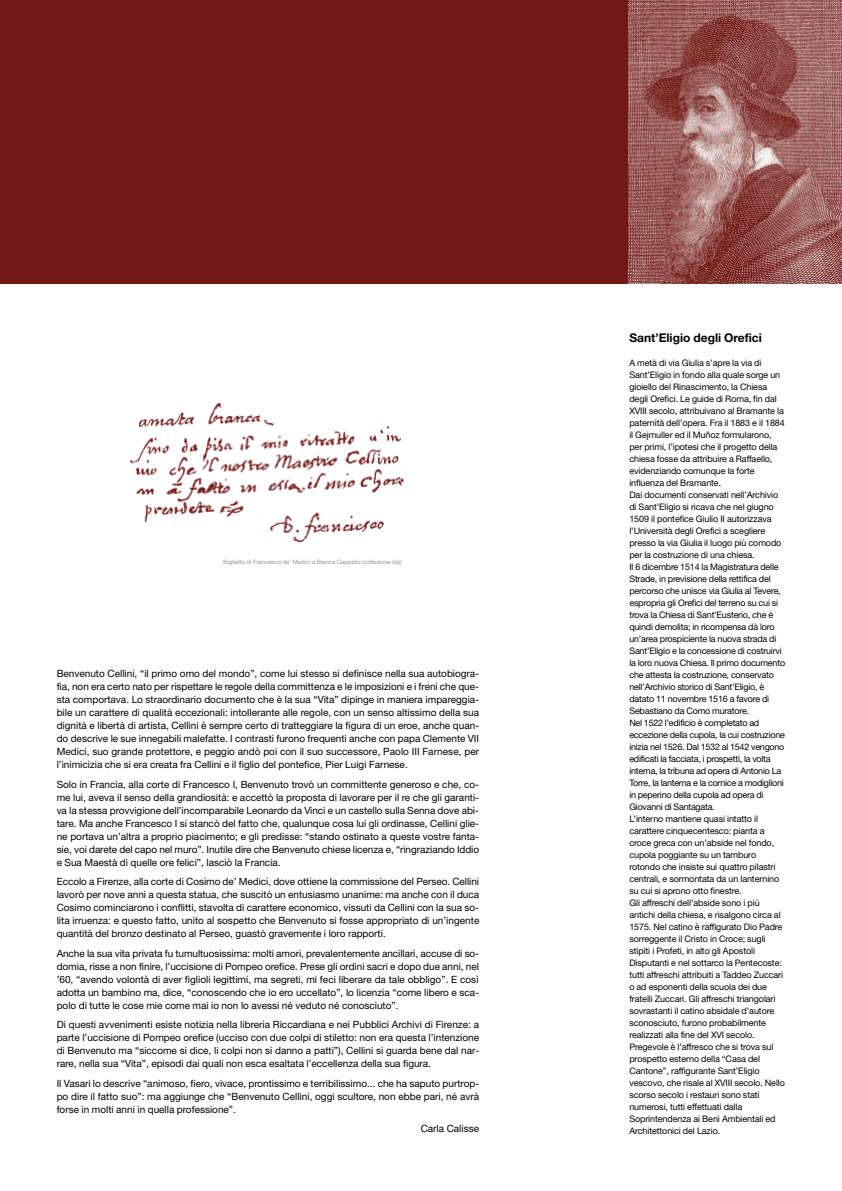
<style>
.page{position:relative;width:842px;height:1191px;background:#fff}
.page>*{position:absolute;margin:0;border:0;box-sizing:border-box;transform-origin:0 0}
.t1{font:700 12px "Helvetica Neue";color:#000}
.t2{font:10px/13px "Helvetica Neue";color:#000;text-align:justify}
.t3{font:9px/12px "Helvetica Neue";letter-spacing:-.01em;color:#000}
.t4{font:6px "Helvetica Neue";color:#9f9292}
</style>
<div class="page">
<div style="left:0;top:0;width:842px;height:283px;background:#721918"></div>
<img style="left:629px;top:0;width:213px;height:283px">
<img style="left:130px;top:402px;width:274px;height:141px">
<p class="t4" style="left:223px;top:560px;width:180px">Biglietto di Francesco de’ Medici a Bianca Cappello (collezione Vai)</p>
<p class="t2" style="left:57px;top:668px;width:424px">Benvenuto Cellini, “il primo omo del mondo”, come lui stesso si definisce nella sua autobiogra&shy;fia, non era certo nato per rispettare le regole della committenza e le imposizioni e i freni che que&shy;sta comportava. Lo straordinario documento che è la sua “Vita” dipinge in maniera impareggia&shy;bile un carattere di qualità eccezionali: intollerante alle regole, con un senso altissimo della sua dignità e libertà di artista, Cellini è sempre certo di tratteggiare la figura di un eroe, anche quan&shy;do descrive le sue innegabili malefatte. I contrasti furono frequenti anche con papa Clemente VII Medici, suo grande protettore, e peggio andò poi con il suo successore, Paolo III Farnese, per l’inimicizia che si era creata fra Cellini e il figlio del pontefice, Pier Luigi Farnese.</p>
<p class="t2" style="left:57px;top:778px;width:424px">Solo in Francia, alla corte di Francesco I, Benvenuto trovò un committente generoso e che, co&shy;me lui, aveva il senso della grandiosità: e accettò la proposta di lavorare per il re che gli garanti&shy;va la stessa provvigione dell’incomparabile Leonardo da Vinci e un castello sulla Senna dove abi&shy;tare. Ma anche Francesco I si stancò del fatto che, qualunque cosa lui gli ordinasse, Cellini glie&shy;ne portava un’altra a proprio piacimento; e gli predisse: “stando ostinato a queste vostre fanta&shy;sie, voi darete del capo nel muro”. Inutile dire che Benvenuto chiese licenza e, “ringraziando Iddio e Sua Maestà di quelle ore felici”, lasciò la Francia.</p>
<p class="t2" style="left:57px;top:876px;width:424px">Eccolo a Firenze, alla corte di Cosimo de’ Medici, dove ottiene la commissione del Perseo. Cellini lavorò per nove anni a questa statua, che suscitò un entusiasmo unanime: ma anche con il duca Cosimo cominciarono i conflitti, stavolta di carattere economico, vissuti da Cellini con la sua so&shy;lita irruenza: e questo fatto, unito al sospetto che Benvenuto si fosse appropriato di un’ingente quantità del bronzo destinato al Perseo, guastò gravemente i loro rapporti.</p>
<p class="t2" style="left:57px;top:947px;width:424px">Anche la sua vita privata fu tumultuosissima: molti amori, prevalentemente ancillari, accuse di so&shy;domia, risse a non finire, l’uccisione di Pompeo orefice. Prese gli ordini sacri e dopo due anni, nel ’60, “avendo volontà di aver figlioli legittimi, ma segreti, mi feci liberare da tale obbligo”. E così adotta un bambino ma, dice, “conoscendo che io ero uccellato”, lo licenzia “come libero e sca&shy;polo di tutte le cose mie come mai io non lo avessi né veduto né conosciuto”.</p>
<p class="t2" style="left:57px;top:1019px;width:424px">Di questi avvenimenti esiste notizia nella libreria Riccardiana e nei Pubblici Archivi di Firenze: a parte l’uccisione di Pompeo orefice (ucciso con due colpi di stiletto: non era questa l’intenzione di Benvenuto ma “siccome si dice, li colpi non si danno a patti”), Cellini si guarda bene dal nar&shy;rare, nella sua “Vita”, episodi dai quali non esca esaltata l’eccellenza della sua figura.</p>
<p class="t2" style="left:57px;top:1077px;width:424px">Il Vasari lo descrive “animoso, fiero, vivace, prontissimo e terribilissimo... che ha saputo purtrop&shy;po dire il fatto suo”: ma aggiunge che “Benvenuto Cellini, oggi scultore, non ebbe pari, né avrà forse in molti anni in quella professione”.</p>
<p class="t2" style="left:421px;top:1123px;width:60px">Carla Calisse</p>
<p class="t1" style="left:629px;top:334px;width:134px">Sant’Eligio degli Orefici</p>
<p class="t3" style="left:629px;top:358px;width:157px">A metà di via Giulia s’apre la via di Sant’Eligio in fondo alla quale sorge un gioiello del Rinascimento, la Chiesa degli Orefici. Le guide di Roma, fin dal XVIII secolo, attribuivano al Bramante la paternità dell’opera. Fra il 1883 e il 1884 il Gejmuller ed il Muñoz formularono, per primi, l’ipotesi che il progetto della chiesa fosse da attribuire a Raffaello, evidenziando comunque la forte influenza del Bramante.<br>Dai documenti conservati nell’Archivio di Sant’Eligio si ricava che nel giugno 1509 il pontefice Giulio II autorizzava l’Università degli Orefici a scegliere presso la via Giulia il luogo più comodo per la costruzione di una chiesa.<br>Il 6 dicembre 1514 la Magistratura delle Strade, in previsione della rettifica del percorso che unisce via Giulia al Tevere, espropria gli Orefici del terreno su cui si trova la Chiesa di Sant’Eusterio, che è quindi demolita; in ricompensa dà loro un’area prospiciente la nuova strada di Sant’Eligio e la concessione di costruirvi la loro nuova Chiesa. Il primo documento che attesta la costruzione, conservato nell’Archivio storico di Sant’Eligio, è datato 11 novembre 1516 a favore di Sebastiano da Como muratore.<br>Nel 1522 l’edificio è completato ad eccezione della cupola, la cui costruzione inizia nel 1526. Dal 1532 al 1542 vengono edificati la facciata, i prospetti, la volta interna, la tribuna ad opera di Antonio La Torre, la lanterna e la cornice a modiglioni in peperino della cupola ad opera di Giovanni di Santagata.<br>L’interno mantiene quasi intatto il carattere cinquecentesco: pianta a croce greca con un’abside nel fondo, cupola poggiante su un tamburo rotondo che insiste sui quattro pilastri centrali, e sormontata da un lanternino su cui si aprono otto finestre.<br>Gli affreschi dell’abside sono i più antichi della chiesa, e risalgono circa al 1575. Nel catino è raffigurato Dio Padre sorreggente il Cristo in Croce; sugli stipiti i Profeti, in alto gli Apostoli Disputanti e nel sottarco la Pentecoste: tutti affreschi attribuiti a Taddeo Zuccari o ad esponenti della scuola dei due fratelli Zuccari. Gli affreschi triangolari sovrastanti il catino absidale d’autore sconosciuto, furono probabilmente realizzati alla fine del XVI secolo.<br>Pregevole è l’affresco che si trova sul prospetto esterno della “Casa del Cantone”, raffigurante Sant’Eligio vescovo, che risale al XVIII secolo. Nello scorso secolo i restauri sono stati numerosi, tutti effettuati dalla Soprintendenza ai Beni Ambientali ed Architettonici del Lazio.</p>
</div>
